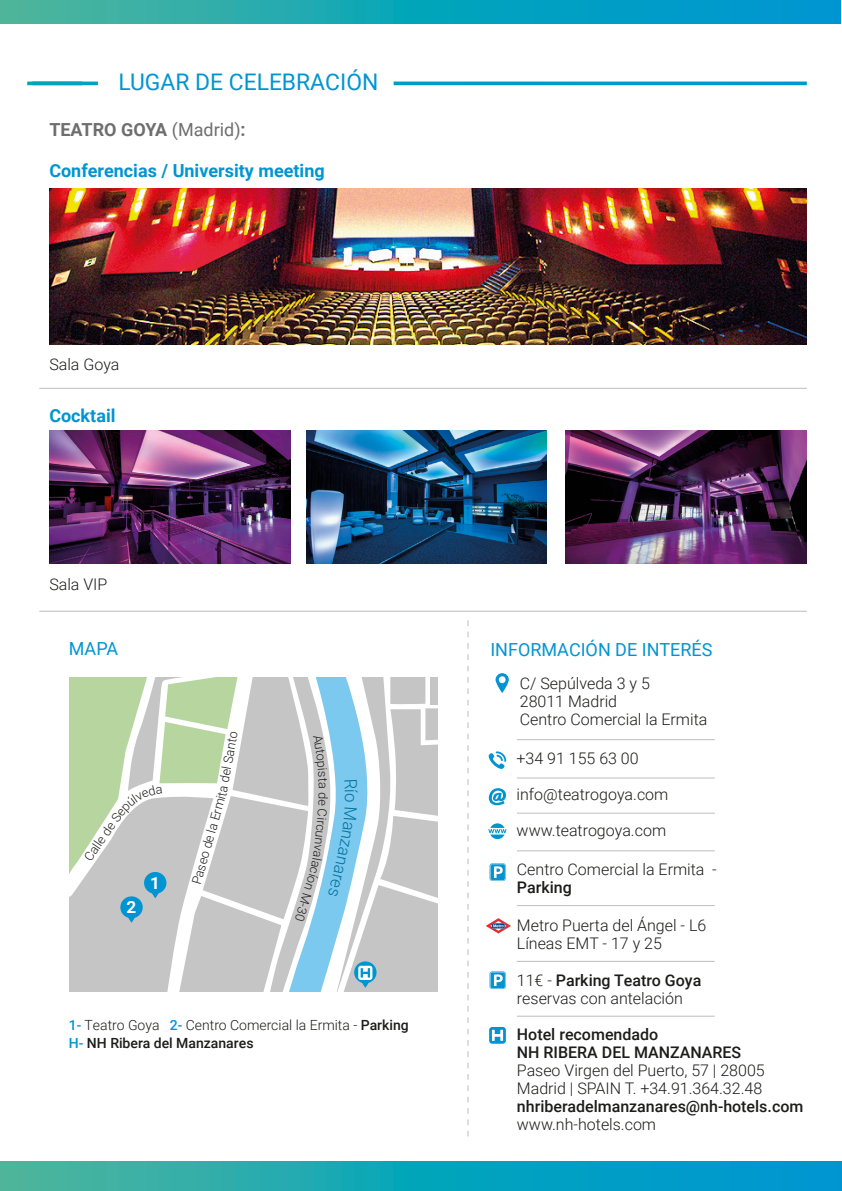
<style>
.page{position:relative;width:842px;height:1191px;background:#fff}
.page>*{position:absolute;margin:0;border:0;box-sizing:border-box;transform-origin:0 0}
.t1{font:22.8px "Roboto";color:#0095d2}
.t2{font:700 18px "Roboto";color:#0095d2}
.t3{font:18px "Roboto";color:#0095d2}
.t4{font:700 18px "Roboto";color:#6e6e6e}
.t5{font:300 17px "Roboto";color:#00729d}
.t6{font:700 16.8px "Roboto";color:#fff}
.t7{font:300 16px/18px "Roboto";color:#1c1c1a}
.t8{font:500 16px/18px "Roboto";color:#1c1c1a}
.t9{font:300 14px/18px "Roboto";color:#1c1c1a}
.t10{font:300 12.8px "Roboto";color:#1c1c1a}
.t11{font:300 12.6px "Roboto";color:#1c1c1a}
.s1{font-weight:400}
.s2{font-weight:500;color:#0095d2}
.s3{font-weight:500}
</style>
<div class="page">
<svg style="left:27px;top:82px;width:5px;height:3px"></svg>
<hr style="left:394px;top:82px;width:413px;height:3px;background:#009acc">
<hr style="left:32px;top:82px;width:66px;height:3px;background:#00a3bc">
<hr style="left:39px;top:611px;width:768px;height:1px;background:#c5c5c5">
<hr style="left:39px;top:388px;width:768px;height:1px;background:#c5c5c5">
<img style="left:49px;top:431px;width:241px;height:132px">
<img style="left:306px;top:431px;width:241px;height:132px">
<img style="left:566px;top:431px;width:241px;height:132px">
<img style="left:50px;top:189px;width:757px;height:156px">
<svg style="left:495px;top:673px;width:14px;height:20px"></svg>
<svg style="left:488px;top:751px;width:18px;height:18px"></svg>
<svg style="left:489px;top:788px;width:17px;height:17px"></svg>
<svg style="left:488px;top:823px;width:19px;height:16px"></svg>
<svg style="left:486px;top:918px;width:25px;height:15px"></svg>
<svg style="left:490px;top:863px;width:16px;height:18px"></svg>
<svg style="left:490px;top:863px;width:15px;height:17px"></svg>
<svg style="left:490px;top:971px;width:16px;height:18px"></svg>
<svg style="left:490px;top:972px;width:15px;height:16px"></svg>
<hr style="left:517px;top:739px;width:198px;height:1px;background:#c5c5c5">
<hr style="left:517px;top:850px;width:198px;height:1px;background:#c5c5c5">
<hr style="left:517px;top:812px;width:198px;height:1px;background:#c5c5c5">
<hr style="left:517px;top:905px;width:198px;height:1px;background:#c5c5c5">
<hr style="left:517px;top:960px;width:198px;height:2px;background:#c5c5c5">
<hr style="left:517px;top:1015px;width:198px;height:1px;background:#c5c5c5">
<hr style="left:517px;top:777px;width:198px;height:1px;background:#c5c5c5">
<svg style="left:467px;top:620px;width:2px;height:517px"></svg>
<svg style="left:0;top:0;width:840px;height:23px;background:#17a5b8"></svg>
<svg style="left:0;top:1161px;width:842px;height:30px;background:#17a5b8"></svg>
<svg style="left:489px;top:1027px;width:17px;height:16px"></svg>
<svg style="left:69px;top:677px;width:369px;height:314px"></svg>
<h1 class="t1" style="left:118px;top:66px;width:261px">LUGAR DE CELEBRACIÓN</h1>
<p class="t4" style="left:49px;top:117px;width:198px">TEATRO GOYA <span class="s1">(Madrid)</span>:</p>
<p class="t2" style="left:49px;top:158px;width:277px">Conferencias / University meeting</p>
<p class="t7" style="left:49px;top:355px;width:72px">Sala Goya</p>
<p class="t2" style="left:49px;top:403px;width:68px">Cocktail</p>
<p class="t7" style="left:49px;top:574px;width:60px">Sala VIP</p>
<p class="t3" style="left:69px;top:636px;width:51px">MAPA</p>
<p class="t11" style="left:80px;top:855px;width:22px;rotate:-56deg">Call</p>
<p class="t6" style="left:126px;top:895px;width:11px">2</p>
<p class="t6" style="left:150px;top:871px;width:11px">1</p>
<p class="t10" style="left:213px;top:794px;width:67px;rotate:-80deg">ta del Santo</p>
<p class="t10" style="left:187px;top:881px;width:93px;rotate:-74deg">Paseo de la Ermi</p>
<p class="t5" style="left:363px;top:793px;width:11px;rotate:90deg">o</p>
<p class="t9" style="left:69px;top:1015px;width:341px"><span class="s2">1-</span> Teatro Goya <span class="s2">2-</span> Centro Comercial la Ermita - <span class="s3">Parking<br></span><span class="s2">H-</span> <span class="s3">NH Ribera del Manzanares</span></p>
<p class="t3" style="left:490px;top:637px;width:224px">INFORMACIÓN DE INTERÉS</p>
<p class="t7" style="left:520px;top:673px;width:189px">C/ Sepúlveda 3 y 5<br>28011 Madrid<br>Centro Comercial la Ermita</p>
<p class="t7" style="left:517px;top:748px;width:124px">+34 91 155 63 00</p>
<p class="t7" style="left:517px;top:784px;width:153px">info@teatrogoya.com</p>
<p class="t7" style="left:517px;top:820px;width:151px">www.teatrogoya.com</p>
<p class="t7" style="left:517px;top:860px;width:201px">Centro Comercial la Ermita -</p>
<p class="t8" style="left:517px;top:878px;width:56px">Parking</p>
<p class="t7" style="left:517px;top:915px;width:191px">Metro Puerta del Ángel - L6<br>Líneas EMT - 17 y 25</p>
<p class="t7" style="left:517px;top:970px;width:186px">11€ - <span class="s3">Parking Teatro Goya </span>reservas con antelación</p>
<p class="t8" style="left:517px;top:1024px;width:226px">Hotel recomendado<br>NH RIBERA DEL MANZANARES</p>
<p class="t7" style="left:517px;top:1060px;width:249px">Paseo Virgen del Puerto, 57 | 28005<br>Madrid | SPAIN T. +34.91.364.32.48</p>
<p class="t8" style="left:517px;top:1096px;width:288px">nhriberadelmanzanares@nh-hotels.com</p>
<p class="t7" style="left:517px;top:1114px;width:141px">www.nh-hotels.com</p>
</div>
